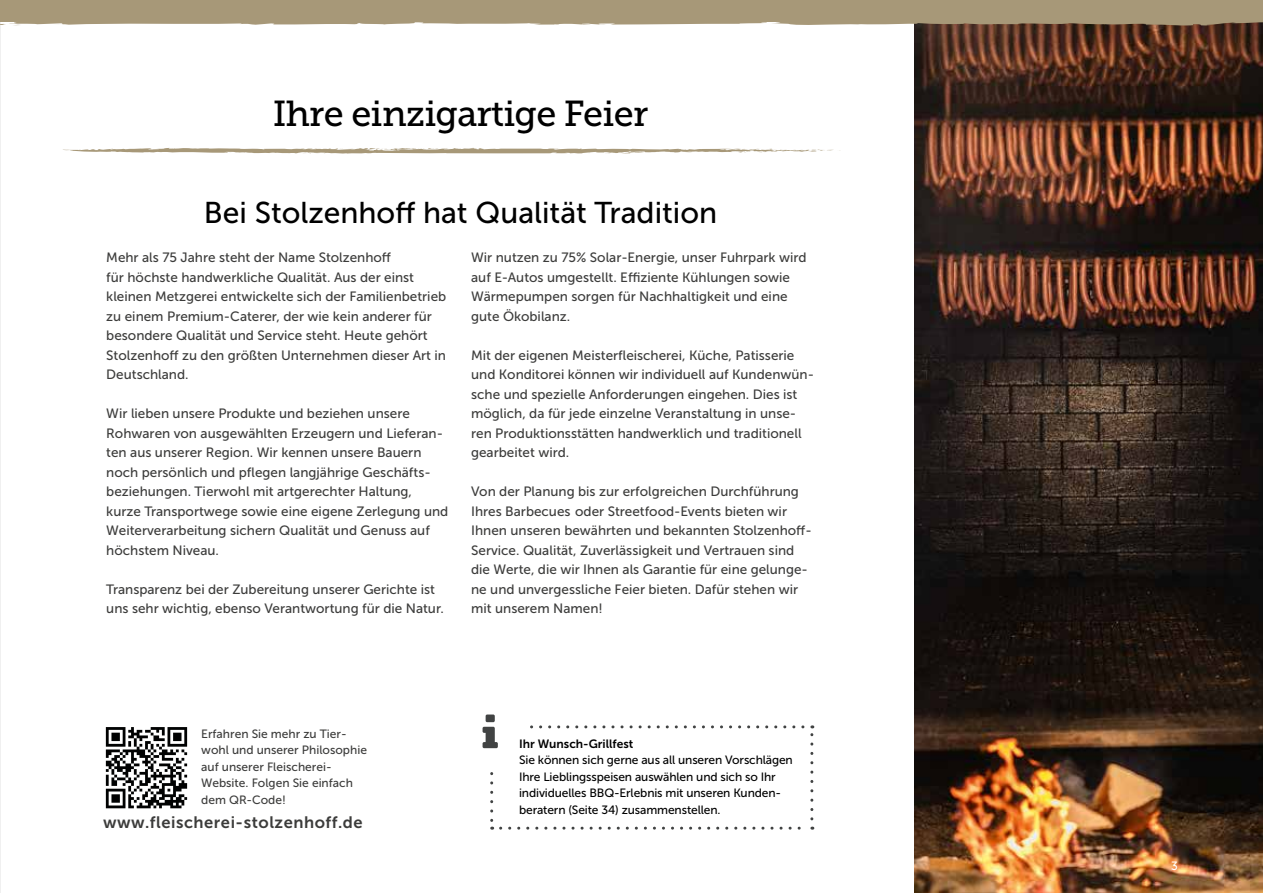
<style>
.page{position:relative;width:1263px;height:893px;background:#fff}
.page>*{position:absolute;margin:0;border:0;box-sizing:border-box;transform-origin:0 0}
.t1{font:36px "Museo Slab 500";letter-spacing:-.02em;color:#000}
.t2{font:30px "Museo Sans 500";color:#000}
.t3{font:16.5px "Museo Sans 700";letter-spacing:.035em;color:#3c3c3b}
.t4{font:13.5px/19.5px "Museo Sans 500";color:#3c3c3b}
.t5{font:12px/16.5px "Museo Sans 500";letter-spacing:-.01em;color:#000}
.t6{font:12px/16.5px "Museo Sans 500";color:#3c3c3b}
.t7{font:12px "Museo Sans 700";color:#000}
.t8{font:12px "Museo Sans 500";color:#fff}
</style>
<div class="page">
<img style="left:0;top:21px;width:1px;height:872px">
<svg style="left:63px;top:148px;width:777px;height:6px"></svg>
<svg style="left:482px;top:714px;width:331px;height:116px"></svg>
<svg style="left:105px;top:727px;width:83px;height:82px"></svg>
<svg style="left:106px;top:727px;width:81px;height:81px"></svg>
<img style="left:914px;top:26px;width:349px;height:867px">
<svg style="left:0;top:0;width:1263px;height:26px;background:#aa9b7e"></svg>
<h1 class="t1" style="left:273px;top:93px;width:377px">Ihre einzigartige Feier</h1>
<h2 class="t2" style="left:204px;top:197px;width:515px">Bei Stolzenhoff hat Qualität Tradition</h2>
<p class="t4" style="left:106px;top:248px;width:341px">Mehr als 75 Jahre steht der Name Stolzenhoff<br>für höchste handwerkliche Qualität. Aus der einst kleinen Metzgerei entwickelte sich der Familienbetrieb zu einem Premium-Caterer, der wie kein anderer für besondere Qualität und Service steht. Heute gehört Stolzenhoff zu den größten Unternehmen dieser Art in Deutschland.</p>
<p class="t4" style="left:106px;top:404px;width:344px">Wir lieben unsere Produkte und beziehen unsere Rohwaren von ausgewählten Erzeugern und Lieferan&shy;ten aus unserer Region. Wir kennen unsere Bauern noch persönlich und pflegen langjährige Geschäfts&shy;beziehungen. Tierwohl mit artgerechter Haltung, kurze Transportwege sowie eine eigene Zerlegung und Weiterverarbeitung sichern Qualität und Genuss auf höchstem Niveau.</p>
<p class="t4" style="left:106px;top:579px;width:339px">Transparenz bei der Zubereitung unserer Gerichte ist uns sehr wichtig, ebenso Verantwortung für die Natur.</p>
<p class="t4" style="left:471px;top:248px;width:337px">Wir nutzen zu 75% Solar-Energie, unser Fuhrpark wird auf E-Autos umgestellt. Effiziente Kühlungen sowie Wärmepumpen sorgen für Nachhaltigkeit und eine gute Ökobilanz.</p>
<p class="t4" style="left:471px;top:345px;width:344px">Mit der eigenen Meisterfleischerei, Küche, Patisserie und Konditorei können wir individuell auf Kundenwün&shy;sche und spezielle Anforderungen eingehen. Dies ist möglich, da für jede einzelne Veranstaltung in unse&shy;ren Produktionsstätten handwerklich und traditionell gearbeitet wird.</p>
<p class="t4" style="left:471px;top:482px;width:342px">Von der Planung bis zur erfolgreichen Durchführung Ihres Barbecues oder Streetfood-Events bieten wir Ihnen unseren bewährten und bekannten Stolzenhoff-Service. Qualität, Zuverlässigkeit und Vertrauen sind die Werte, die wir Ihnen als Garantie für eine gelunge&shy;ne und unvergessliche Feier bieten. Dafür stehen wir mit unserem Namen!</p>
<p class="t6" style="left:201px;top:725px;width:167px">Erfahren Sie mehr zu Tier&shy;wohl und unserer Philosophie auf unserer Fleischerei-<br>Website. Folgen Sie einfach dem QR-Code!</p>
<p class="t3" style="left:103px;top:813px;width:261px">www.fleischerei-stolzenhoff.de</p>
<p class="t7" style="left:519px;top:737px;width:116px">Ihr Wunsch-Grillfest</p>
<p class="t5" style="left:519px;top:752px;width:275px">Sie können sich gerne aus all unseren Vorschlägen Ihre Lieblingsspeisen auswählen und sich so Ihr individuelles BBQ-Erlebnis mit unseren Kunden&shy;beratern (Seite 34) zusammenstellen.</p>
<p class="t8" style="left:1171px;top:859px;width:8px">3</p>
</div>
